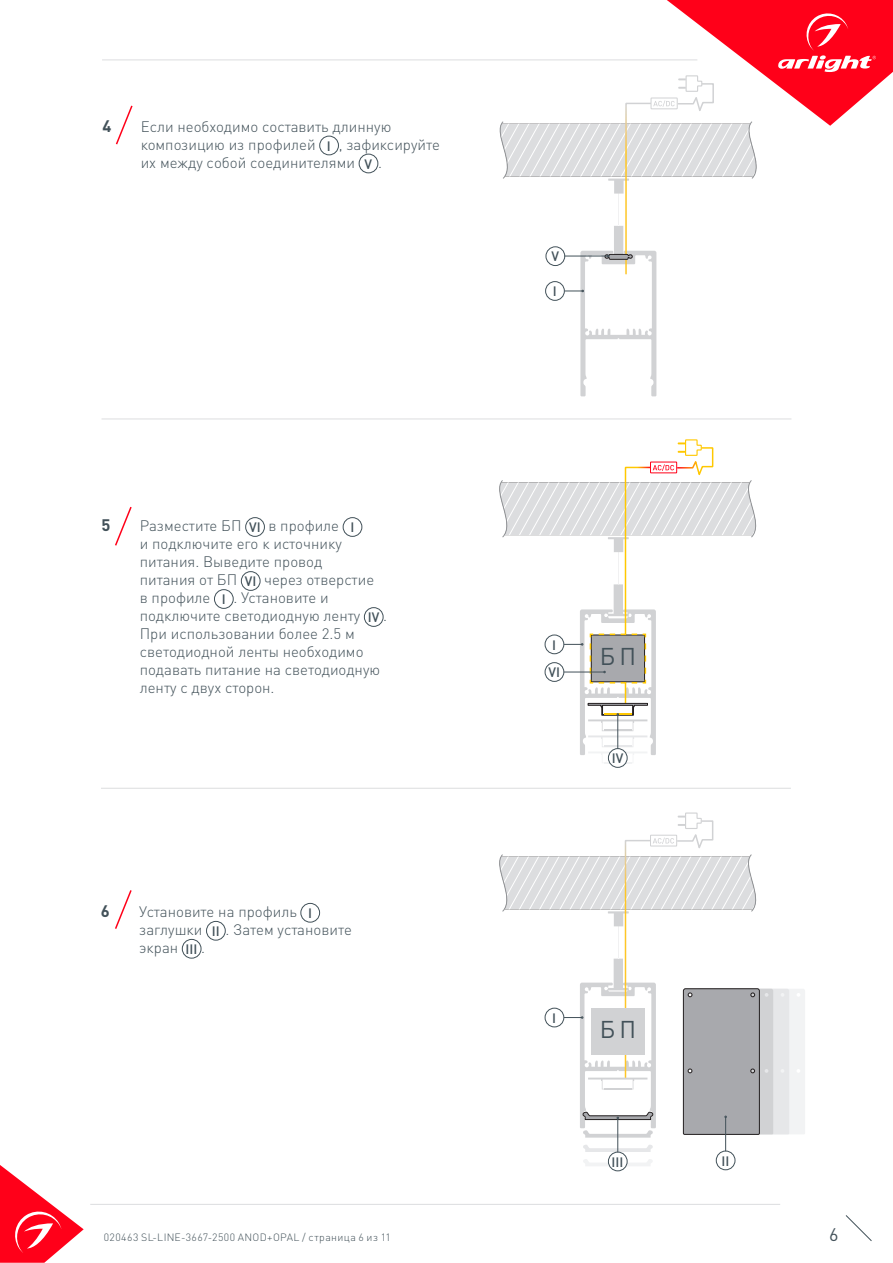
<style>
.page{position:relative;width:893px;height:1263px;background:#fff}
.page>*{position:absolute;margin:0;border:0;box-sizing:border-box;transform-origin:0 0}
.t1{font:24px "DIN Pro";color:#425159}
.t2{font:18px "DIN Pro";color:#425159}
.t3{font:700 16.5px "DIN Pro";color:#425159}
.t4{font:300 15px/18px "DIN Pro";color:#425159}
.t5{font:500 13.5px "DIN Pro";color:#425159}
.t6{font:300 10.5px "DIN Pro";letter-spacing:.04em;color:#425159}
.s1{font-weight:500;font-size:13.5px}
</style>
<div class="page">
<svg style="left:0;top:1165px;width:84px;height:98px"></svg>
<svg style="left:845px;top:1215px;width:27px;height:26px"></svg>
<hr style="left:102px;top:60px;width:595px;height:1px;background:#dcdddf">
<hr style="left:90px;top:1204px;width:690px;height:1px;background:#dcdddf">
<div style="left:301px;top:903px;width:19px;height:19px;border:1px solid #425159;border-radius:50%"></div>
<div style="left:206px;top:921px;width:19px;height:19px;border:1px solid #425159;border-radius:50%"></div>
<div style="left:182px;top:939px;width:19px;height:19px;border:1px solid #425159;border-radius:50%"></div>
<svg style="left:115px;top:890px;width:17px;height:39px"></svg>
<div style="left:245px;top:517px;width:20px;height:20px;border:1px solid #425159;border-radius:50%"></div>
<div style="left:343px;top:517px;width:19px;height:20px;border:1px solid #425159;border-radius:50%"></div>
<div style="left:241px;top:571px;width:19px;height:20px;border:1px solid #425159;border-radius:50%"></div>
<div style="left:214px;top:589px;width:19px;height:20px;border:1px solid #425159;border-radius:50%"></div>
<div style="left:364px;top:607px;width:19px;height:20px;border:1px solid #425159;border-radius:50%"></div>
<svg style="left:115px;top:506px;width:17px;height:40px"></svg>
<svg style="left:583px;top:1145px;width:70px;height:7px"></svg>
<svg style="left:583px;top:1159px;width:69px;height:7px"></svg>
<div style="left:608px;top:748px;width:19px;height:19px;border:1px solid #425159;border-radius:50%"></div>
<hr style="left:101px;top:788px;width:690px;height:1px;background:#dcdddf">
<div style="left:608px;top:1152px;width:19px;height:19px;background:#fff;border-radius:50%"></div>
<div style="left:608px;top:1152px;width:19px;height:19px;border:1px solid #425159;border-radius:50%"></div>
<hr style="left:617px;top:1119px;width:1px;height:33px;background:#425159">
<div style="left:716px;top:1151px;width:19px;height:19px;border:1px solid #425159;border-radius:50%"></div>
<hr style="left:725px;top:1117px;width:1px;height:34px;background:#425159">
<svg style="left:499px;top:812px;width:306px;height:325px"></svg>
<hr style="left:102px;top:419px;width:689px;height:1px;background:#dcdddf">
<div style="left:320px;top:136px;width:19px;height:19px;border:1px solid #425159;border-radius:50%"></div>
<div style="left:359px;top:154px;width:19px;height:19px;border:1px solid #425159;border-radius:50%"></div>
<svg style="left:115px;top:105px;width:18px;height:40px"></svg>
<svg style="left:492px;top:0;width:401px;height:396px"></svg>
<svg style="left:499px;top:439px;width:258px;height:324px"></svg>
<div style="left:591px;top:1008px;width:54px;height:47px;background:#d1d2d4"></div>
<p class="t3" style="left:102px;top:115px;width:10px">4</p>
<p class="t4" style="left:141px;top:117px;width:301px">Если необходимо составить длинную композицию из профилей <span class="s1">I</span> , зафиксируйте их между собой соединителями <span class="s1">V</span> .</p>
<p class="t3" style="left:102px;top:514px;width:10px">5</p>
<p class="t4" style="left:140px;top:516px;width:249px">Разместите БП <span class="s1">VI</span> в профиле <span class="s1">I<br></span>и подключите его к источнику питания. Выведите провод<br>питания от БП <span class="s1">VI</span> через отверстие<br>в профиле <span class="s1">I</span> . Установите и подключите светодиодную ленту <span class="s1">IV</span> .<br>При использовании более 2.5 м светодиодной ленты необходимо подавать питание на светодиодную ленту с двух сторон.</p>
<p class="t3" style="left:101px;top:900px;width:10px">6</p>
<p class="t4" style="left:139px;top:902px;width:214px">Установите на профиль <span class="s1">I </span>заглушки <span class="s1">II</span> . Затем установите экран <span class="s1">III</span> .</p>
<p class="t5" style="left:551px;top:247px;width:9px">V</p>
<p class="t5" style="left:553px;top:282px;width:5px">I</p>
<p class="t5" style="left:552px;top:635px;width:5px">I</p>
<p class="t5" style="left:548px;top:663px;width:13px">VI</p>
<h1 class="t1" style="left:600px;top:640px;width:38px">БП</h1>
<p class="t5" style="left:612px;top:749px;width:13px">IV</p>
<p class="t5" style="left:552px;top:1009px;width:5px">I</p>
<h1 class="t1" style="left:600px;top:1013px;width:38px">БП</h1>
<p class="t5" style="left:612px;top:1152px;width:13px">III</p>
<p class="t5" style="left:721px;top:1151px;width:9px">II</p>
<p class="t6" style="left:104px;top:1230px;width:289px">020463 SL-LINE-3667-2500 ANOD+OPAL / страница 6 из 11</p>
<p class="t2" style="left:829px;top:1222px;width:11px">6</p>
</div>
